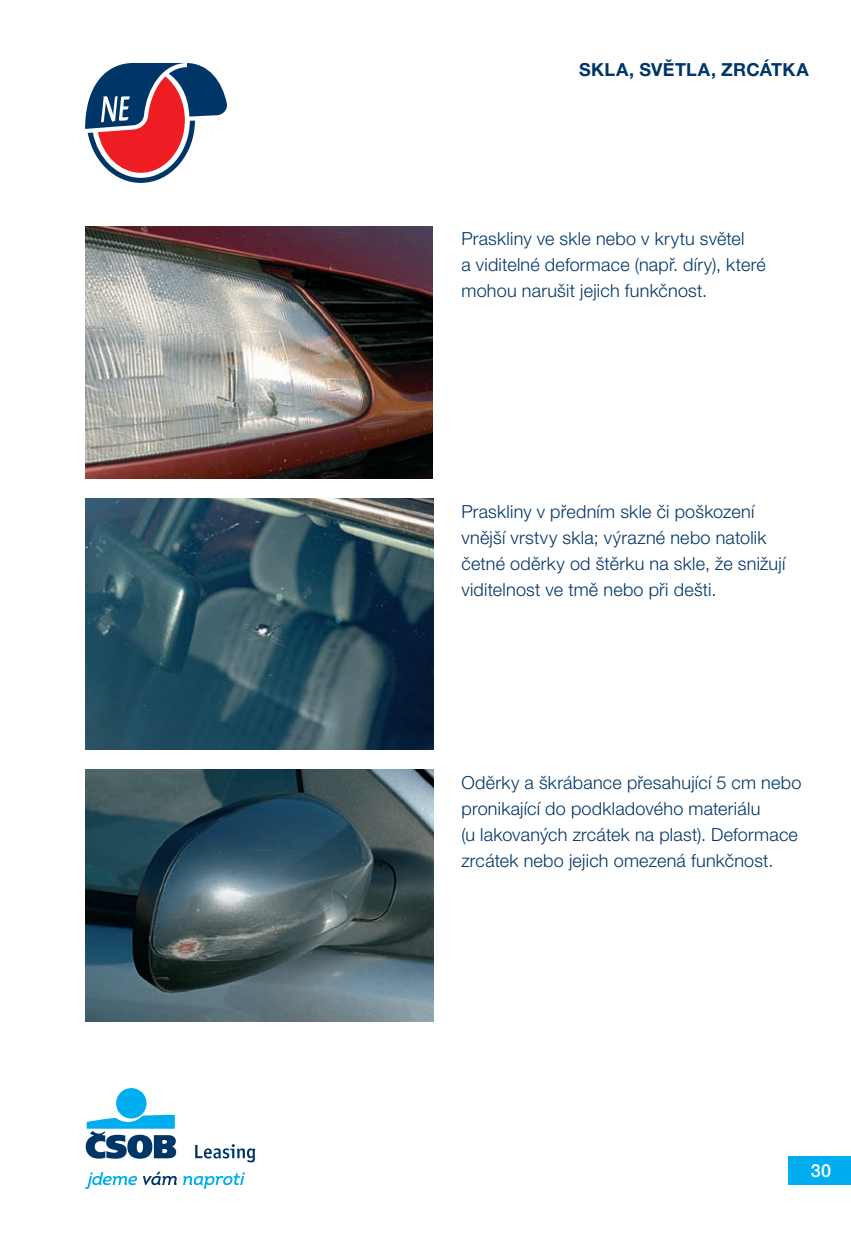
<style>
.page{position:relative;width:851px;height:1248px;background:#fff}
.page>*{position:absolute;margin:0;border:0;box-sizing:border-box;transform-origin:0 0}
.t1{font:300 18px/26px "Helvetica Neue LT Pro";letter-spacing:.015em;color:#003667}
.t2{font:700 18px "Helvetica Neue LT Pro";letter-spacing:.02em;color:#003667}
.t3{font:500 18px "Helvetica Neue LT Pro";color:#fff}
</style>
<div class="page">
<svg style="left:85px;top:1172px;width:52px;height:16px"></svg>
<svg style="left:143px;top:1171px;width:34px;height:13px"></svg>
<svg style="left:183px;top:1172px;width:62px;height:16px"></svg>
<svg style="left:195px;top:1144px;width:60px;height:18px"></svg>
<div style="left:116px;top:1087px;width:30px;height:31px;background:#00aeef;border-radius:50%"></div>
<svg style="left:86px;top:1114px;width:90px;height:44px"></svg>
<div style="left:787px;top:1156px;width:63px;height:28px;background:#00aeef"></div>
<img style="left:85px;top:227px;width:347px;height:251px">
<img style="left:86px;top:498px;width:347px;height:251px">
<img style="left:86px;top:769px;width:347px;height:251px">
<svg style="left:85px;top:63px;width:142px;height:120px"></svg>
<p class="t2" style="left:579px;top:58px;width:231px">SKLA, SVĚTLA, ZRCÁTKA</p>
<p class="t1" style="left:461px;top:226px;width:306px">Praskliny ve skle nebo v krytu světel<br>a viditelné deformace (např. díry), které mohou narušit jejich funkčnost.</p>
<p class="t1" style="left:461px;top:498px;width:325px">Praskliny v předním skle či poškození vnější vrstvy skla; výrazné nebo natolik četné oděrky od štěrku na skle, že snižují viditelnost ve tmě nebo při dešti.</p>
<p class="t1" style="left:461px;top:768px;width:341px">Oděrky a škrábance přesahující 5 cm nebo pronikající do podkladového materiálu<br>(u lakovaných zrcátek na plast). Deformace zrcátek nebo jejich omezená funkčnost.</p>
<p class="t3" style="left:810px;top:1159px;width:22px">30</p>
</div>
